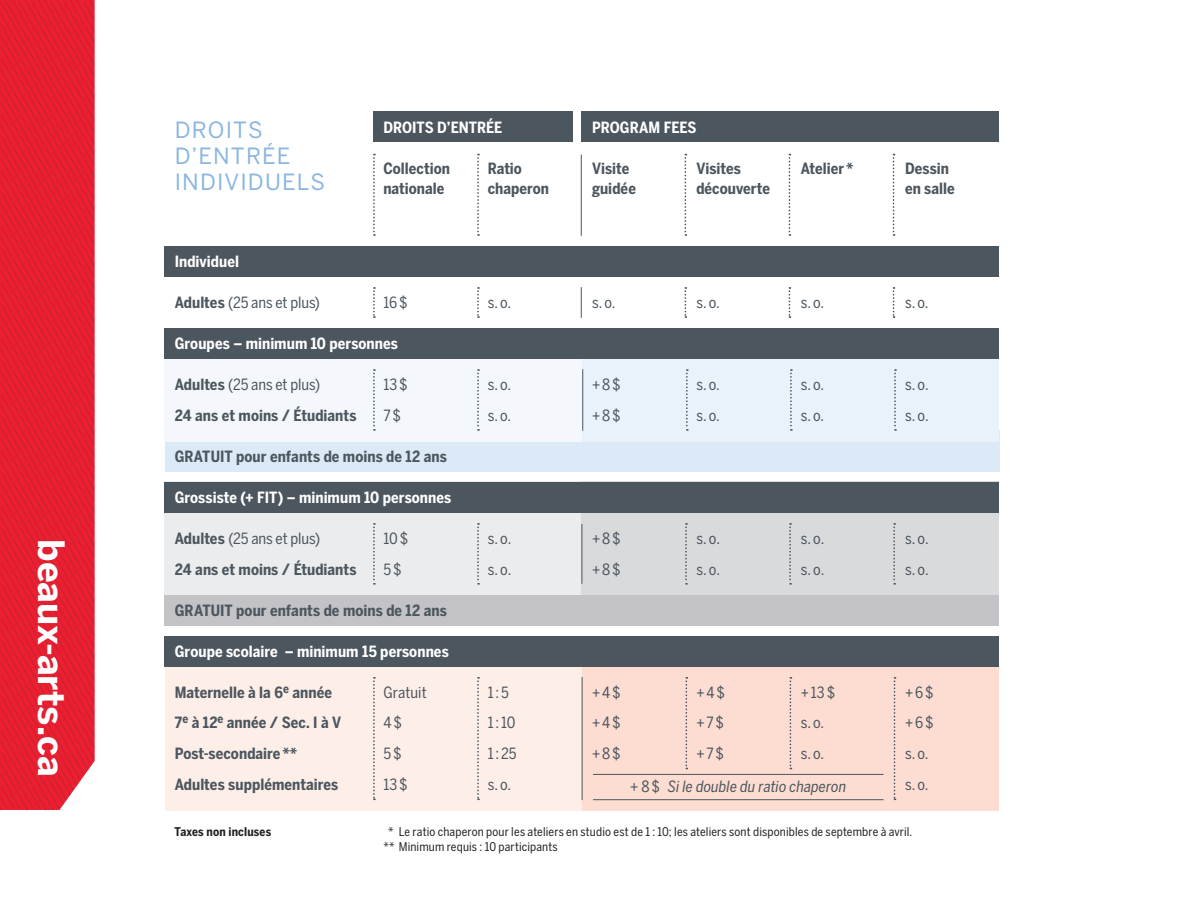
<style>
.page{position:relative;width:1188px;height:918px;background:#fff}
.page>*{position:absolute;margin:0;border:0;box-sizing:border-box;transform-origin:0 0}
.t1{font:700 36px "Benton Sans";letter-spacing:-.005em;color:#fff}
.t2{font:22.2px/25.7px "Benton Sans";letter-spacing:.05em;color:#8bb6e1}
.t3{font:700 15.45px/20.5px "Benton Sans Cond";letter-spacing:.005em;color:#4c565e}
.t4{font:15.45px/30.8px "Benton Sans Cond";color:#4c565e}
.t5{font:700 15.45px "Benton Sans Cond";letter-spacing:.005em;color:#fff}
.t6{font:italic 15.45px "Benton Sans Cond";letter-spacing:.005em;color:#4c565e}
.t7{font:12px/15.5px "Benton Sans Cond";letter-spacing:.015em;color:#231f20}
.t8{font:700 12px "Benton Sans Cond";letter-spacing:.015em;color:#231f20}
.s1{font-weight:700}
.s2{font-weight:400}
.s3{font-style:normal}
</style>
<div class="page">
<div style="left:165px;top:431px;width:834px;height:41px;background:#dceaf7"></div>
<div style="left:165px;top:585px;width:834px;height:41px;background:#c3c3c7"></div>
<div style="left:165px;top:329px;width:521px;height:112px;background:#f4f8fc"></div>
<div style="left:583px;top:329px;width:416px;height:112px;background:#e9f2fa"></div>
<div style="left:164px;top:482px;width:522px;height:113px;background:#ebeced"></div>
<div style="left:581px;top:482px;width:418px;height:113px;background:#d9dadc"></div>
<div style="left:165px;top:636px;width:523px;height:174px;background:#fdeee8"></div>
<div style="left:583px;top:636px;width:416px;height:174px;background:#fdddd1"></div>
<div style="left:582px;top:111px;width:417px;height:31px;background:#4c565e"></div>
<div style="left:373px;top:111px;width:199px;height:31px;background:#4c565e"></div>
<div style="left:165px;top:246px;width:834px;height:31px;background:#4c565e"></div>
<div style="left:165px;top:328px;width:834px;height:31px;background:#4c565e"></div>
<div style="left:165px;top:482px;width:834px;height:31px;background:#4c565e"></div>
<div style="left:165px;top:636px;width:834px;height:31px;background:#4c565e"></div>
<svg style="left:373px;top:287px;width:2px;height:31px"></svg>
<svg style="left:685px;top:287px;width:1px;height:31px"></svg>
<svg style="left:893px;top:287px;width:2px;height:31px"></svg>
<svg style="left:477px;top:287px;width:2px;height:31px"></svg>
<hr style="left:581px;top:287px;width:1px;height:31px;background:#4c565e">
<svg style="left:789px;top:287px;width:1px;height:31px"></svg>
<svg style="left:373px;top:369px;width:2px;height:62px"></svg>
<svg style="left:686px;top:369px;width:2px;height:62px"></svg>
<svg style="left:894px;top:369px;width:2px;height:62px"></svg>
<svg style="left:477px;top:369px;width:2px;height:62px"></svg>
<hr style="left:582px;top:369px;width:1px;height:62px;background:#4c565e">
<svg style="left:790px;top:369px;width:2px;height:62px"></svg>
<svg style="left:373px;top:523px;width:2px;height:62px"></svg>
<svg style="left:685px;top:523px;width:2px;height:62px"></svg>
<svg style="left:893px;top:523px;width:2px;height:62px"></svg>
<svg style="left:477px;top:523px;width:2px;height:62px"></svg>
<hr style="left:581px;top:524px;width:1px;height:60px;background:#4c565e">
<svg style="left:789px;top:523px;width:2px;height:62px"></svg>
<svg style="left:685px;top:677px;width:2px;height:92px"></svg>
<svg style="left:790px;top:677px;width:1px;height:92px"></svg>
<svg style="left:373px;top:677px;width:2px;height:123px"></svg>
<svg style="left:894px;top:677px;width:2px;height:123px"></svg>
<svg style="left:477px;top:677px;width:2px;height:123px"></svg>
<hr style="left:582px;top:677px;width:1px;height:123px;background:#4c565e">
<svg style="left:373px;top:154px;width:2px;height:82px"></svg>
<svg style="left:685px;top:154px;width:1px;height:82px"></svg>
<svg style="left:893px;top:154px;width:2px;height:82px"></svg>
<svg style="left:477px;top:154px;width:2px;height:82px"></svg>
<hr style="left:581px;top:155px;width:1px;height:81px;background:#4c565e">
<svg style="left:789px;top:154px;width:1px;height:82px"></svg>
<svg style="left:0;top:0;width:95px;height:810px;background:#e62032"></svg>
<hr style="left:593px;top:774px;width:291px;height:1px;background:#4c565e">
<hr style="left:593px;top:799px;width:291px;height:1px;background:#4c565e">
<h1 class="t1" style="left:73px;top:539px;width:239px;rotate:90deg">beaux-arts.ca</h1>
<h2 class="t2" style="left:175px;top:117px;width:152px">DROITS<br>D’ENTRÉE<br>INDIVIDUELS</h2>
<p class="t5" style="left:383px;top:118px;width:120px">DROITS D’ENTRÉE</p>
<p class="t3" style="left:383px;top:158px;width:68px">Collection nationale</p>
<p class="t3" style="left:488px;top:158px;width:63px">Ratio chaperon</p>
<p class="t5" style="left:592px;top:118px;width:106px">PROGRAM FEES</p>
<p class="t3" style="left:592px;top:158px;width:45px">Visite guidée</p>
<p class="t3" style="left:696px;top:158px;width:75px">Visites découverte</p>
<p class="t3" style="left:801px;top:158px;width:54px">Atelier *</p>
<p class="t3" style="left:905px;top:158px;width:51px">Dessin en salle</p>
<p class="t5" style="left:175px;top:252px;width:66px">Individuel</p>
<p class="t4" style="left:175px;top:287px;width:147px"><span class="s1">Adultes</span> (25 ans et plus)</p>
<p class="t4" style="left:383px;top:287px;width:26px">16$</p>
<p class="t4" style="left:488px;top:287px;width:25px">s. o.</p>
<p class="t4" style="left:592px;top:287px;width:25px">s. o.</p>
<p class="t4" style="left:696px;top:287px;width:25px">s. o.</p>
<p class="t4" style="left:801px;top:287px;width:25px">s. o.</p>
<p class="t4" style="left:905px;top:287px;width:25px">s. o.</p>
<p class="t5" style="left:175px;top:334px;width:225px">Groupes – minimum 10 personnes</p>
<p class="t3" style="left:175px;top:369px;width:183px;line-height:30.8px">Adultes <span class="s2">(25 ans et plus)<br></span>24 ans et moins / Étudiants</p>
<p class="t4" style="left:383px;top:369px;width:26px">13$<br>7$</p>
<p class="t4" style="left:488px;top:369px;width:25px">s. o. s. o.</p>
<p class="t4" style="left:592px;top:369px;width:30px">+8$ +8$</p>
<p class="t4" style="left:696px;top:369px;width:25px">s. o. s. o.</p>
<p class="t4" style="left:801px;top:369px;width:25px">s. o. s. o.</p>
<p class="t4" style="left:905px;top:369px;width:25px">s. o. s. o.</p>
<p class="t3" style="left:175px;top:446px;width:274px">GRATUIT pour enfants de moins de 12 ans</p>
<p class="t5" style="left:175px;top:488px;width:278px">Grossiste (+ FIT) – minimum 10 personnes</p>
<p class="t3" style="left:175px;top:523px;width:183px;line-height:30.8px">Adultes <span class="s2">(25 ans et plus)<br></span>24 ans et moins / Étudiants</p>
<p class="t4" style="left:383px;top:523px;width:26px">10$<br>5$</p>
<p class="t4" style="left:488px;top:523px;width:25px">s. o. s. o.</p>
<p class="t4" style="left:592px;top:523px;width:30px">+8$ +8$</p>
<p class="t4" style="left:696px;top:523px;width:25px">s. o. s. o.</p>
<p class="t4" style="left:801px;top:523px;width:25px">s. o. s. o.</p>
<p class="t4" style="left:905px;top:523px;width:25px">s. o. s. o.</p>
<p class="t3" style="left:175px;top:600px;width:274px">GRATUIT pour enfants de moins de 12 ans</p>
<p class="t5" style="left:175px;top:642px;width:276px">Groupe scolaire – minimum 15 personnes</p>
<p class="t3" style="left:175px;top:677px;width:168px;line-height:30.8px">Maternelle à la 6<sup>e</sup> année<br>7<sup>e</sup> à 12<sup>e</sup> année / Sec. I à V<br>Post-secondaire **<br>Adultes supplémentaires</p>
<p class="t4" style="left:383px;top:677px;width:45px">Gratuit<br>4$<br>5$<br>13$</p>
<p class="t4" style="left:488px;top:677px;width:30px">1:5<br>1:10<br>1:25 s. o.</p>
<p class="t4" style="left:592px;top:677px;width:30px;text-align:justify">+4$ +4$ +8$</p>
<p class="t4" style="left:696px;top:677px;width:30px;text-align:justify">+4$ +7$ +7$</p>
<p class="t4" style="left:801px;top:677px;width:36px">+13$ s. o. s. o.</p>
<p class="t4" style="left:905px;top:677px;width:30px;text-align:justify">+6$ +6$ s. o.</p>
<p class="t6" style="left:630px;top:777px;width:217px"><span class="s3">+ 8$</span> Si le double du ratio chaperon</p>
<p class="t4" style="left:905px;top:769px;width:25px">s. o.</p>
<p class="t8" style="left:175px;top:824px;width:98px">Taxes non incluses</p>
<p class="t7" style="left:383px;top:823px;width:531px;text-indent:5px">* Le ratio chaperon pour les ateliers en studio est de 1 : 10; les ateliers sont disponibles de septembre à avril. ** Minimum requis : 10 participants</p>
</div>
